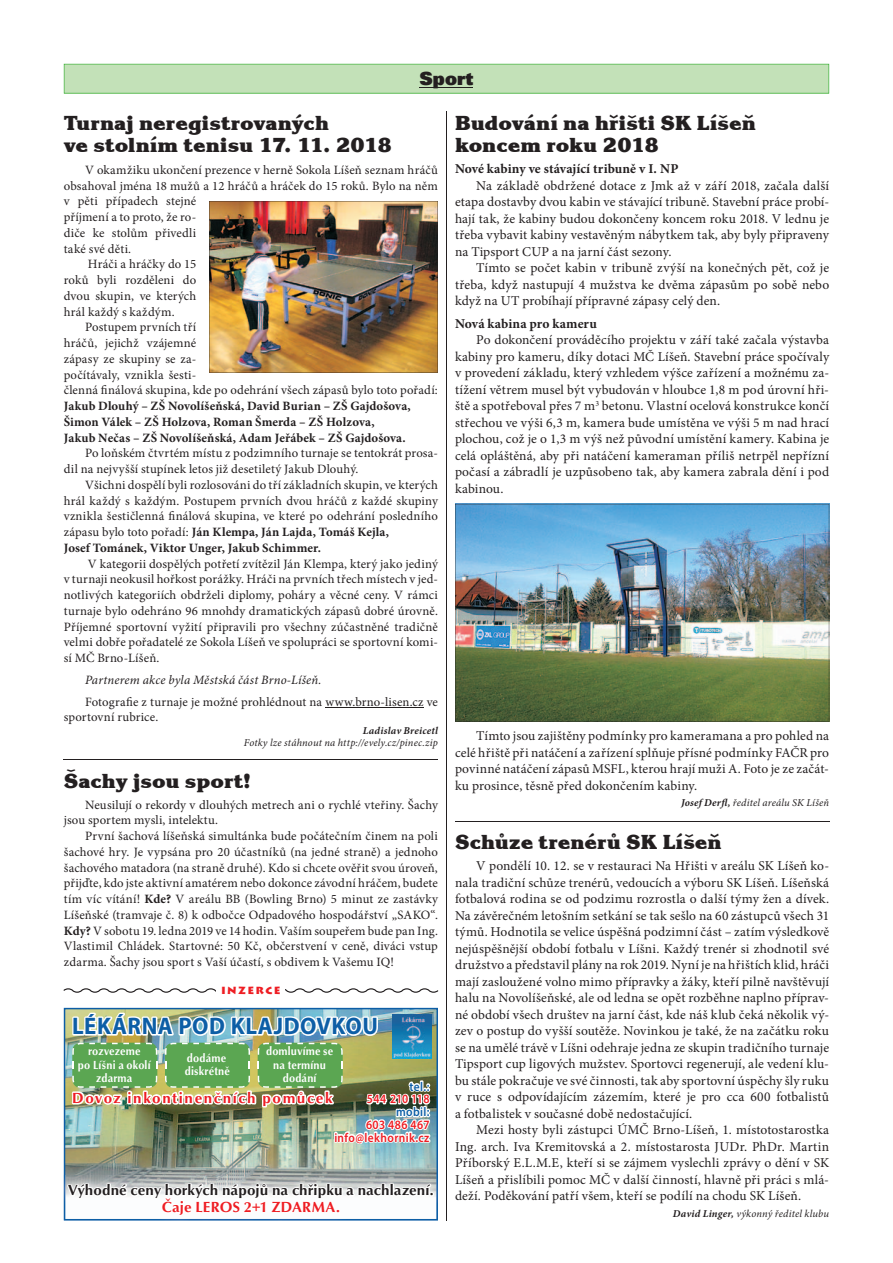
<style>
.page{position:relative;width:893px;height:1263px;background:#fff}
.page>*{position:absolute;margin:0;border:0;box-sizing:border-box;transform-origin:0 0}
.t1{font:700 24px "Myriad Pro";letter-spacing:.025em;color:#0d5ea6;scale:.95 1}
.t2{font:800 21px/22.5px "Korinna Itc TEE";color:#231f20}
.t3{font:800 19.5px "Unitus DEE";letter-spacing:.01em;color:#231f20}
.t4{font:500 15px "Optus TEE";letter-spacing:.005em;color:#231f20}
.t5{font:500 15px "Optus TEE";letter-spacing:.105em;color:#ee1d23}
.t6{font:500 15px "Optus TEE";letter-spacing:.005em;color:#ee1d23}
.t7{font:13.5px/16.5px "Minion Pro";letter-spacing:.01em;color:#231f20;text-align:justify}
.t8{font:700 13.5px "Minion Pro";letter-spacing:.005em;color:#231f20}
.t9{font:12.75px/15.8px "Minion Pro";letter-spacing:.01em;color:#231f20}
.t10{font:700 12.75px/15.8px "Minion Pro";letter-spacing:.01em;color:#231f20}
.t11{font:italic 12.75px "Minion Pro";letter-spacing:.015em;color:#231f20}
.t12{font:600 12.75px/12.8px "Myriad Pro";letter-spacing:.035em;color:#ee1d23;text-align:right;scale:.9 1}
.t13{font:12.75px "Minion Pro";letter-spacing:.03em;color:#231f20}
.t14{font:600 12.75px "Myriad Pro";letter-spacing:.035em;color:#0d5ea6;scale:.9 1}
.t15{font:600 12.75px "Myriad Pro";letter-spacing:.005em;color:#ee1d23;scale:.9 1}
.t16{font:500 12px/13.5px "Optus TEE";letter-spacing:.015em;color:#fff;text-align:center;scale:.9 1}
.t17{font:900 12px "Lithos Pro";letter-spacing:.115em;color:#ee1d23}
.t18{font:italic 10.5px "Minion Pro";letter-spacing:.015em;color:#231f20}
.t19{font:italic 700 10.5px "Minion Pro";letter-spacing:.02em;color:#231f20}
.s1{font-weight:700}
</style>
<div class="page">
<img style="left:455px;top:504px;width:374px;height:217px">
<hr style="left:325px;top:707px;width:98px;height:1px;background:#231f20">
<img style="left:209px;top:201px;width:229px;height:172px">
<svg style="left:64px;top:64px;width:765px;height:30px;background:#bddeb2"></svg>
<hr style="left:446px;top:111px;width:1px;height:1109px;background:#231f20">
<hr style="left:455px;top:821px;width:374px;height:1px;background:#231f20">
<img style="left:63px;top:988px;width:375px;height:233px">
<div style="left:217px;top:975px;width:68px;height:28px;background:#fff"></div>
<hr style="left:64px;top:759px;width:374px;height:1px;background:#231f20">
<h3 class="t3" style="left:420px;top:67px;width:55px">Sport</h3>
<h2 class="t2" style="left:64px;top:112px;width:330px">Turnaj neregistrovaných<br>ve stolním tenisu 17. 11. 2018</h2>
<p class="t9" style="left:85px;top:162px;width:354px">V okamžiku ukončení prezence v herně Sokola Líšeň seznam hráčů</p>
<p class="t9" style="left:64px;top:178px;width:376px">obsahoval jména 18 mužů a 12 hráčů a hráček do 15 roků. Bylo na něm</p>
<p class="t9" style="left:64px;top:194px;width:134px">v pěti případech stejné</p>
<p class="t9" style="left:64px;top:209px;width:134px">příjmení a to proto, že ro-</p>
<p class="t9" style="left:64px;top:225px;width:134px">diče ke stolům přivedli</p>
<p class="t9" style="left:64px;top:241px;width:69px">také své děti.</p>
<p class="t9" style="left:88px;top:257px;width:110px">Hráči a hráčky do 15</p>
<p class="t9" style="left:64px;top:272px;width:134px">roků byli rozděleni do</p>
<p class="t9" style="left:64px;top:288px;width:134px">dvou skupin, ve kterých</p>
<p class="t13" style="left:64px;top:303px;width:112px">hrál každý s každým.</p>
<p class="t9" style="left:85px;top:320px;width:113px">Postupem prvních tří</p>
<p class="t9" style="left:64px;top:335px;width:134px">hráčů, jejichž vzájemné</p>
<p class="t9" style="left:64px;top:351px;width:134px">zápasy ze skupiny se za-</p>
<p class="t9" style="left:64px;top:367px;width:134px">počítávaly, vznikla šesti-</p>
<p class="t9" style="left:64px;top:383px;width:376px">členná finálová skupina, kde po odehrání všech zápasů bylo toto pořadí:</p>
<p class="t10" style="left:64px;top:398px;width:349px">Jakub Dlouhý – ZŠ Novolíšeňská, David Burian – ZŠ Gajdošova,<br>Šimon Válek – ZŠ Holzova, Roman Šmerda – ZŠ Holzova,<br>Jakub Nečas – ZŠ Novolíšeňská, Adam Jeřábek – ZŠ Gajdošova.</p>
<p class="t9" style="left:64px;top:446px;width:376px;text-indent:21px">Po loňském čtvrtém místu z podzimního turnaje se tentokrát prosa&shy;dil na nejvyšší stupínek letos již desetiletý Jakub Dlouhý.</p>
<p class="t9" style="left:64px;top:477px;width:376px;text-indent:21px">Všichni dospělí byli rozlosováni do tří základních skupin, ve kterých hrál každý s každým. Postupem prvních dvou hráčů z každé skupiny vznikla šestičlenná finálová skupina, ve které po odehrání posledního zápasu bylo toto pořadí: <span class="s1">Ján Klempa, Ján Lajda, Tomáš Kejla,<br>Josef Tománek, Viktor Unger, Jakub Schimmer.</span></p>
<p class="t9" style="left:64px;top:556px;width:376px;text-align:justify;text-indent:24px">V kategorii dospělých potřetí zvítězil Ján Klempa, který jako jediný v turnaji neokusil hořkost porážky. Hráči na prvních třech místech v jed&shy;notlivých kategoriích obdrželi diplomy, poháry a věcné ceny. V rámci turnaje bylo odehráno 96 mnohdy dramatických zápasů dobré úrovně.<br>Příjemné sportovní vyžití připravili pro všechny zúčastněné tradičně velmi dobře pořadatelé ze Sokola Líšeň ve spolupráci se sportovní komi&shy;sí MČ Brno-Líšeň.</p>
<p class="t11" style="left:85px;top:671px;width:238px">Partnerem akce byla Městská část Brno-Líšeň.</p>
<p class="t9" style="left:64px;top:694px;width:376px;text-indent:21px">Fotografie z turnaje je možné prohlédnout na www.brno-lisen.cz ve sportovní rubrice.</p>
<p class="t19" style="left:363px;top:723px;width:77px">Ladislav Breicetl</p>
<p class="t18" style="left:244px;top:735px;width:196px">Fotky lze stáhnout na http://evely.cz/pinec.zip</p>
<h2 class="t2" style="left:64px;top:770px;width:188px">Šachy jsou sport!</h2>
<p class="t9" style="left:64px;top:797px;width:376px;text-indent:21px">Neusilují o rekordy v dlouhých metrech ani o rychlé vteřiny. Šachy jsou sportem mysli, intelektu.</p>
<p class="t9" style="left:64px;top:828px;width:376px;text-align:justify;text-indent:21px">První šachová líšeňská simultánka bude počátečním činem na poli šachové hry. Je vypsána pro 20 účastníků (na jedné straně) a jednoho šachového matadora (na straně druhé). Kdo si chcete ověřit svou úroveň, přijďte, kdo jste aktivní amatérem nebo dokonce závodní hráčem, budete tím víc vítání! <span class="s1">Kde?</span> V areálu BB (Bowling Brno) 5 minut ze zastávky Líšeňské (tramvaje č. 8) k odbočce Odpadového hospodářství „SAKO“.<br><span class="s1">Kdy?</span> V sobotu 19. ledna 2019 ve 14 hodin. Vaším soupeřem bude pan Ing.<br>Vlastimil Chládek. Startovné: 50 Kč, občerstvení v ceně, diváci vstup zdarma. Šachy jsou sport s Vaší účastí, s obdivem k Vašemu IQ!</p>
<p class="t17" style="left:221px;top:982px;width:61px">inzerce</p>
<h1 class="t1" style="left:72px;top:1010px;width:323px">LÉKÁRNA POD KLAJDOVKOU</h1>
<p class="t16" style="left:266px;top:1044px;width:76px">domluvíme se na termínu dodání</p>
<p class="t16" style="left:78px;top:1044px;width:82px">rozvezeme<br>po Líšni a okolí zdarma</p>
<p class="t16" style="left:185px;top:1051px;width:51px;text-align:left">dodáme diskrétnì</p>
<p class="t14" style="left:409px;top:1078px;width:24px">tel.:</p>
<p class="t15" style="left:367px;top:1091px;width:71px">544 210 118</p>
<p class="t14" style="left:396px;top:1104px;width:39px">mobil:</p>
<p class="t12" style="left:334px;top:1118px;width:107px">603 486 467 info@lekhornik.cz</p>
<p class="t5" style="left:72px;top:1088px;width:262px">Dovoz inkontinenèních pomùcek</p>
<p class="t4" style="left:68px;top:1181px;width:367px">Výhodné ceny horkých nápojù na chøipku a nachlazení.</p>
<p class="t6" style="left:162px;top:1197px;width:180px">Èaje LEROS 2+1 ZDARMA.</p>
<h2 class="t2" style="left:455px;top:112px;width:303px">Budování na hřišti SK Líšeň koncem roku 2018</h2>
<p class="t8" style="left:455px;top:159px;width:225px">Nové kabiny ve stávající tribuně v I. NP</p>
<p class="t7" style="left:455px;top:177px;width:376px;text-indent:21px">Na základě obdržené dotace z Jmk až v září 2018, začala další etapa dostavby dvou kabin ve stávající tribuně. Stavební práce probí&shy;hají tak, že kabiny budou dokončeny koncem roku 2018. V lednu je třeba vybavit kabiny vestavěným nábytkem tak, aby byly připraveny na Tipsport CUP a na jarní část sezony.</p>
<p class="t7" style="left:455px;top:260px;width:376px;text-indent:21px">Tímto se počet kabin v tribuně zvýší na konečných pět, což je třeba, když nastupují 4 mužstva ke dvěma zápasům po sobě nebo když na UT probíhají přípravné zápasy celý den.</p>
<p class="t8" style="left:455px;top:314px;width:143px">Nová kabina pro kameru</p>
<p class="t7" style="left:455px;top:332px;width:376px;text-indent:21px">Po dokončení prováděcího projektu v září také začala výstavba kabiny pro kameru, díky dotaci MČ Líšeň. Stavební práce spočívaly v provedení základu, který vzhledem výšce zařízení a možnému za&shy;tížení větrem musel být vybudován v hloubce 1,8 m pod úrovní hři&shy;ště a spotřeboval přes 7 m<sup>3</sup> betonu. Vlastní ocelová konstrukce končí střechou ve výši 6,3 m, kamera bude umístěna ve výši 5 m nad hrací plochou, což je o 1,3 m výš než původní umístění kamery. Kabina je celá opláštěná, aby při natáčení kameraman příliš netrpěl nepřízní počasí a zábradlí je uzpůsobeno tak, aby kamera zabrala dění i pod kabinou.</p>
<p class="t7" style="left:455px;top:728px;width:376px;text-indent:21px">Tímto jsou zajištěny podmínky pro kameramana a pro pohled na celé hřiště při natáčení a zařízení splňuje přísné podmínky FAČR pro povinné natáčení zápasů MSFL, kterou hrají muži A. Foto je ze začát&shy;ku prosince, těsně před dokončením kabiny.</p>
<p class="t18" style="left:681px;top:796px;width:150px"><span class="s1">Josef Derfl,</span> ředitel areálu SK Líšeň</p>
<h2 class="t2" style="left:455px;top:831px;width:268px">Schůze trenérů SK Líšeň</h2>
<p class="t7" style="left:455px;top:858px;width:376px;text-indent:21px">V pondělí 10. 12. se v restauraci Na Hřišti v areálu SK Líšeň ko&shy;nala tradiční schůze trenérů, vedoucích a výboru SK Líšeň. Líšeňská fotbalová rodina se od podzimu rozrostla o další týmy žen a dívek.<br>Na závěrečném letošním setkání se tak sešlo na 60 zástupců všech 31 týmů. Hodnotila se velice úspěšná podzimní část – zatím výsledkově nejúspěšnější období fotbalu v Líšni. Každý trenér si zhodnotil své družstvo a představil plány na rok 2019. Nyní je na hřištích klid, hráči mají zasloužené volno mimo přípravky a žáky, kteří pilně navštěvují halu na Novolíšeňské, ale od ledna se opět rozběhne naplno příprav&shy;né období všech društev na jarní část, kde náš klub čeká několik vý&shy;zev o postup do vyšší soutěže. Novinkou je také, že na začátku roku se na umělé trávě v Líšni odehraje jedna ze skupin tradičního turnaje Tipsport cup ligových mužstev. Sportovci regenerují, ale vedení klu&shy;bu stále pokračuje ve své činnosti, tak aby sportovní úspěchy šly ruku v ruce s odpovídajícím zázemím, které je pro cca 600 fotbalistů a fotbalistek v současné době nedostačující.</p>
<p class="t7" style="left:455px;top:1122px;width:376px;text-indent:21px">Mezi hosty byli zástupci ÚMČ Brno-Líšeň, 1. místotostarostka Ing. arch. Iva Kremitovská a 2. místostarosta JUDr. PhDr. Martin Příborský E.L.M.E, kteří si se zájmem vyslechli zprávy o dění v SK Líšeň a přislíbili pomoc MČ v další činností, hlavně při práci s mlá&shy;deží. Poděkování patří všem, kteří se podílí na chodu SK Líšeň.</p>
<p class="t18" style="left:673px;top:1206px;width:158px"><span class="s1">David Linger,</span> výkonný ředitel klubu</p>
</div>
